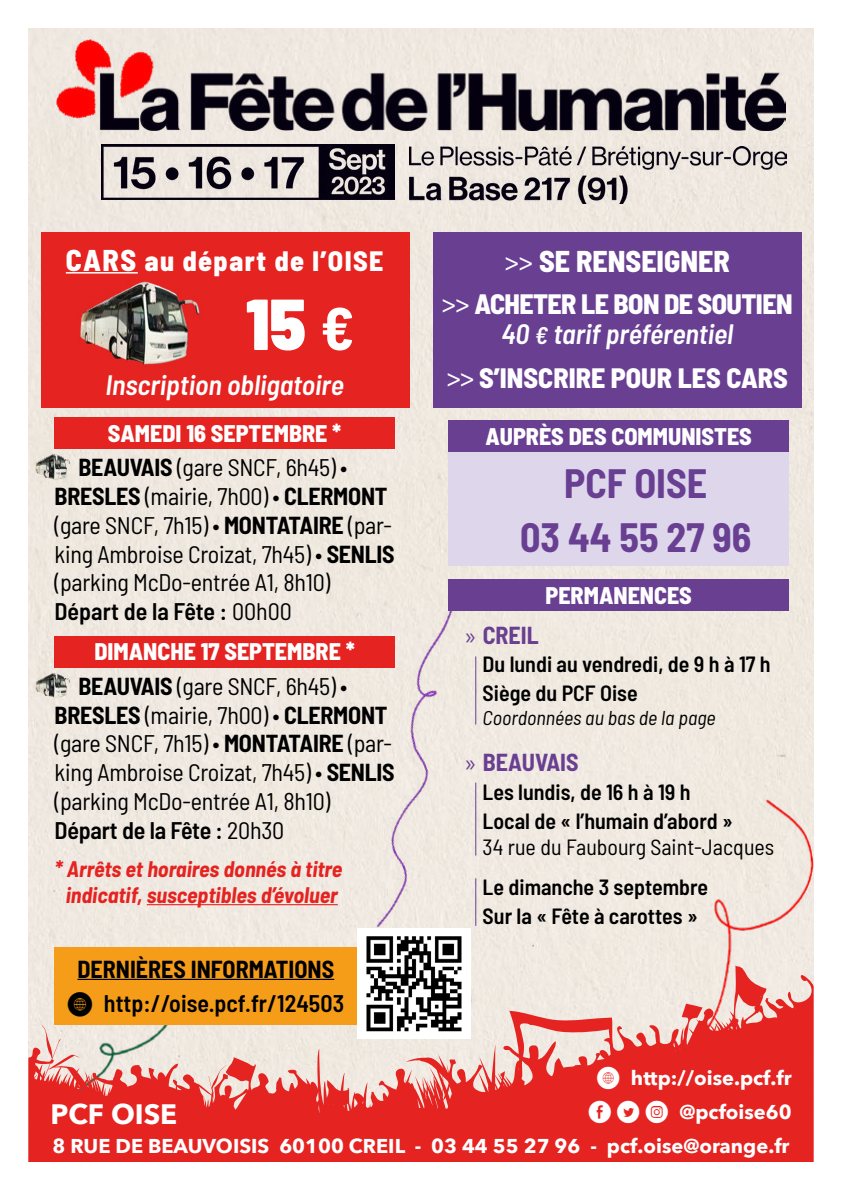
<style>
.page{position:relative;width:842px;height:1191px;background:#fff}
.page>*{position:absolute;margin:0;border:0;box-sizing:border-box;transform-origin:0 0}
.t1{font:900 semi-condensed 72px "Barlow";color:#fff}
.t2{font:700 semi-condensed 40px/53.6px "Barlow";color:#693f92;text-align:center}
.t3{font:800 semi-condensed 30px "Barlow";color:#fff}
.t4{font:800 semi-condensed 28px/30px "Barlow";letter-spacing:-.02em;color:#fff;text-align:center}
.t5{font:800 semi-condensed 28px "Barlow";color:#fff}
.t6{font:italic 600 semi-condensed 28px "Barlow";color:#fff}
.t7{font:800 semi-condensed 28px "Barlow";letter-spacing:.05em;color:#fff}
.t8{font:700 28px "Avenir Next";color:#fff}
.t9{font:semi-condensed 24px/28.8px "Barlow";letter-spacing:-.01em;color:#000}
.t10{font:800 semi-condensed 24px/34.4px "Barlow";color:#fff;text-align:right}
.t11{font:600 semi-condensed 24px/34.4px "Barlow";color:#000;text-align:center}
.t12{font:700 semi-condensed 24px "Barlow";color:#693f92}
.t13{font:600 semi-condensed 22px/28.8px "Barlow";color:#000}
.t14{font:italic 700 semi-condensed 22px/26.4px "Barlow";color:#e52321;text-align:center}
.t15{font:semi-condensed 22px "Barlow";color:#000}
.t16{font:700 20px/34.4px "Avenir Next";color:#fff;text-align:center}
.t17{font:italic semi-condensed 20px "Barlow";color:#000}
.s1{font-size:30px}
.s2{font-weight:700;font-size:60px}
.s3{font-weight:700;color:#000}
.s4{font-weight:400;color:#000}
.s5{font-weight:700}
.s6{font-weight:600}
.s7{font-family:"Social Media Circled";font-weight:400;font-stretch:normal}
.s8{font-weight:400}
.s9{font-weight:400;font-size:30px}
.s10{font-weight:600;font-style:italic}
.s11{font-weight:600;font-style:italic;font-size:24px}
.s12{font-family:"Myriad Pro";font-weight:400;font-stretch:normal}
.s13{font-family:"Social Media Circled";font-weight:400;font-size:22px}
</style>
<div class="page">
<div style="left:28px;top:28px;width:786px;height:937px;background:#efe8e0"></div>
<div style="left:648px;top:717px;width:166px;height:248px;background:#f0e9e0"></div>
<div style="left:248px;top:489px;width:471px;height:471px;background:#f0e9e0"></div>
<div style="left:28px;top:902px;width:249px;height:63px;background:#f0e9e1"></div>
<div style="left:41px;top:232px;width:368px;height:176px;background:#e52321"></div>
<div style="left:433px;top:232px;width:368px;height:176px;background:#693f92"></div>
<img style="left:80px;top:281px;width:120px;height:84px">
<img style="left:32px;top:454px;width:41px;height:27px">
<img style="left:32px;top:673px;width:41px;height:27px">
<svg style="left:28px;top:965px;width:786px;height:197px;background:#e86d68"></svg>
<img style="left:57px;top:40px;width:728px;height:91px">
<img style="left:409px;top:146px;width:378px;height:57px">
<img style="left:102px;top:145px;width:293px;height:55px">
<div style="left:55px;top:417px;width:340px;height:32px;background:#e52321"></div>
<div style="left:55px;top:636px;width:340px;height:32px;background:#e52321"></div>
<hr style="left:147px;top:904px;width:191px;height:1px;background:#e52321">
<div style="left:449px;top:420px;width:340px;height:32px;background:#693f92"></div>
<div style="left:449px;top:452px;width:340px;height:60px;background:#ded7ec"></div>
<div style="left:449px;top:509px;width:340px;height:56px;background:#ded7ec"></div>
<div style="left:449px;top:579px;width:340px;height:32px;background:#693f92"></div>
<hr style="left:66px;top:272px;width:72px;height:1px;background:#fff">
<div style="left:55px;top:948px;width:340px;height:40px;background:#f59d19"></div>
<hr style="left:78px;top:978px;width:256px;height:2px;background:#000">
<div style="left:55px;top:982px;width:340px;height:43px;background:#f59d19"></div>
<img style="left:357px;top:928px;width:114px;height:110px">
<hr style="left:475px;top:656px;width:1px;height:68px;background:#693f92">
<hr style="left:475px;top:782px;width:1px;height:73px;background:#693f92">
<hr style="left:475px;top:878px;width:1px;height:48px;background:#693f92">
<p class="t7" style="left:66px;top:240px;width:319px"><span class="s1">CARS</span> au départ de l’OISE</p>
<h1 class="t1" style="left:246px;top:271px;width:110px">15 <span class="s2">€</span></h1>
<p class="t6" style="left:105px;top:364px;width:240px">Inscription obligatoire</p>
<p class="t10" style="left:78px;top:414px;width:271px">SAMEDI 16 SEPTEMBRE *<br><span class="s3">BEAUVAIS</span> <span class="s4">(gare SNCF, 6h45) •</span></p>
<p class="t9" style="left:55px;top:480px;width:342px"><span class="s5">BRESLES</span> (mairie, 7h00) • <span class="s5">CLERMONT </span>(gare SNCF, 7h15) • <span class="s5">MONTATAIRE</span> (par&shy;king Ambroise Croizat, 7h45) • <span class="s5">SENLIS </span>(parking McDo-entrée A1, 8h10)<br><span class="s6">Départ de la Fête :</span> 00h00</p>
<p class="t10" style="left:78px;top:633px;width:278px;text-align:left;text-indent:16px">DIMANCHE 17 SEPTEMBRE *<br><span class="s3">BEAUVAIS</span> <span class="s4">(gare SNCF, 6h45) •</span></p>
<p class="t9" style="left:55px;top:699px;width:342px"><span class="s5">BRESLES</span> (mairie, 7h00) • <span class="s5">CLERMONT </span>(gare SNCF, 7h15) • <span class="s5">MONTATAIRE</span> (par&shy;king Ambroise Croizat, 7h45) • <span class="s5">SENLIS </span>(parking McDo-entrée A1, 8h10)<br><span class="s6">Départ de la Fête :</span> 20h30</p>
<p class="t14" style="left:55px;top:854px;width:289px">* Arrêts et horaires donnés à titre indicatif, susceptibles d’évoluer</p>
<p class="t11" style="left:68px;top:950px;width:278px"><span class="s5">DERNIÈRES INFORMATIONS<br></span><span class="s7">K</span> http://oise.pcf.fr/124503</p>
<p class="t8" style="left:50px;top:1090px;width:128px">PCF OISE</p>
<p class="t3" style="left:505px;top:239px;width:226px"><span class="s8">&gt;&gt;</span> SE RENSEIGNER</p>
<p class="t4" style="left:442px;top:287px;width:352px"><span class="s9">&gt;&gt;</span> ACHETER LE BON DE SOUTIEN<br><span class="s10">40</span> <span class="s11">€</span> <span class="s10">tarif préférentiel</span></p>
<p class="t5" style="left:447px;top:357px;width:343px"><span class="s9">&gt;&gt;</span> S’INSCRIRE POUR LES CARS</p>
<p class="t10" style="left:486px;top:417px;width:268px">AUPRÈS DES COMMUNISTES</p>
<h2 class="t2" style="left:520px;top:454px;width:233px">PCF OISE<br>03 44 55 27 96</h2>
<p class="t10" style="left:546px;top:576px;width:148px">PERMANENCES</p>
<p class="t12" style="left:466px;top:617px;width:75px"><span class="s12">»</span> CREIL</p>
<p class="t13" style="left:483px;top:648px;width:290px">Du lundi au vendredi, de 9 h à 17 h<br>Siège du PCF Oise</p>
<p class="t17" style="left:483px;top:703px;width:235px">Coordonnées au bas de la page</p>
<p class="t12" style="left:466px;top:745px;width:114px"><span class="s12">»</span> BEAUVAIS</p>
<p class="t13" style="left:483px;top:776px;width:252px">Les lundis, de 16 h à 19 h<br>Local de « l’humain d’abord »</p>
<p class="t15" style="left:483px;top:831px;width:293px">34 rue du Faubourg Saint-Jacques</p>
<p class="t13" style="left:483px;top:871px;width:227px">Le dimanche 3 septembre<br>Sur la « Fête à carottes »</p>
<p class="t16" style="left:588px;top:1060px;width:205px"><span class="s13">K</span> http://oise.pcf.fr<br><span class="s13">E D Q</span> @pcfoise60</p>
<p class="t16" style="left:52px;top:1128px;width:739px">8 RUE DE BEAUVOISIS 60100 CREIL - 03 44 55 27 96 - pcf.oise@orange.fr</p>
</div>
